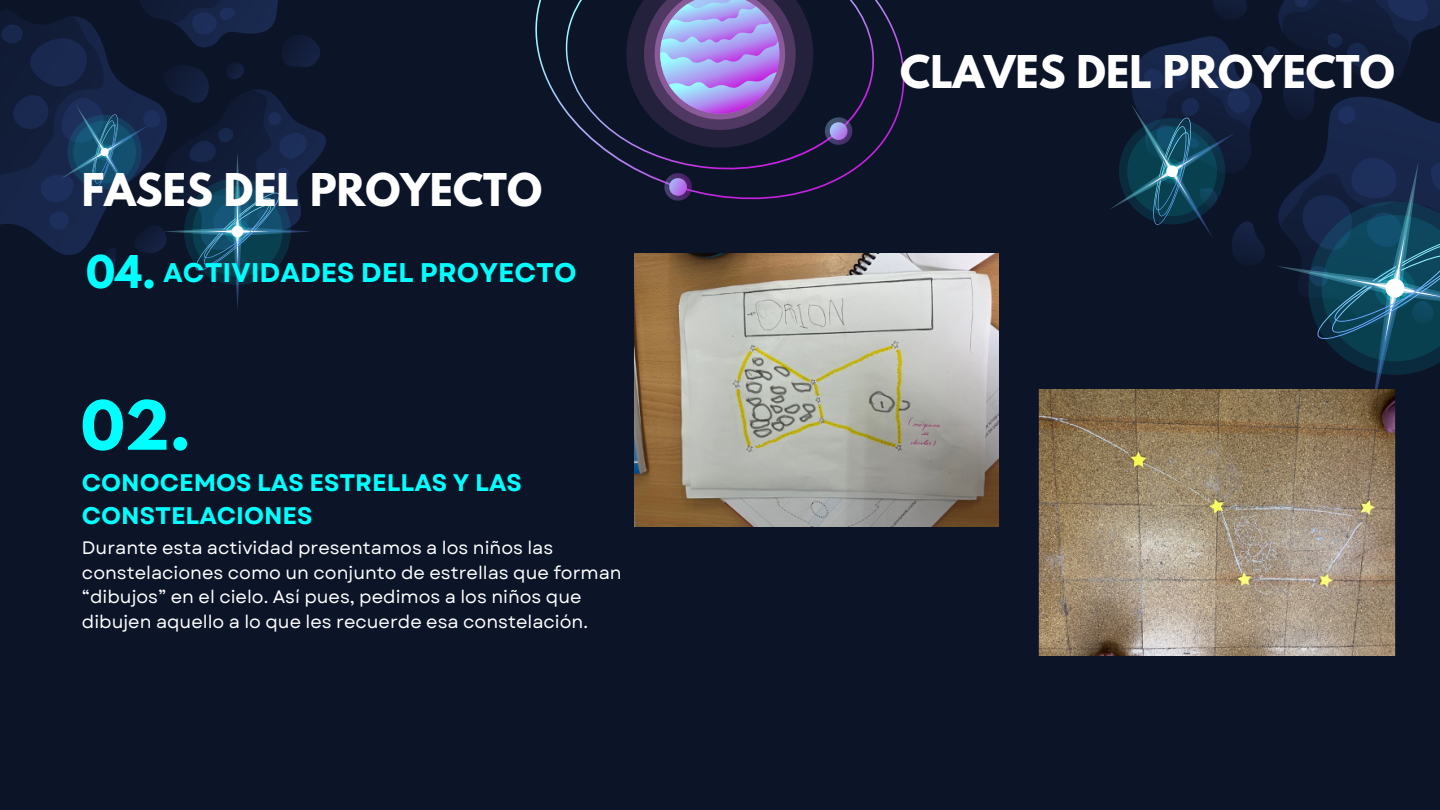
<style>
.page{position:relative;width:1440px;height:810px;background:#0c1428}
.page>*{position:absolute;margin:0;border:0;box-sizing:border-box;transform-origin:0 0}
.t1{font:700 60px "League Spartan";color:#0ff}
.t2{font:700 40px "League Spartan";color:#fff}
.t3{font:700 40px "League Spartan";color:#0ff}
.t4{font:700 27px "Garet";color:#0ff}
.t5{font:700 24px/33px "Garet";color:#0ff}
.t6{font:18px/24.8px "Garet";color:#fff}
</style>
<div class="page">
<svg style="left:0;top:13px;width:32px;height:219px;fill:#121d39"></svg>
<svg style="left:535px;top:0;width:370px;height:200px"></svg>
<svg style="left:563px;top:0;width:314px;height:172px"></svg>
<svg style="left:617px;top:0;width:237px;height:157px"></svg>
<svg style="left:663px;top:172px;width:30px;height:29px"></svg>
<svg style="left:32px;top:0;width:294px;height:309px"></svg>
<svg style="left:1068px;top:0;width:372px;height:403px"></svg>
<img style="left:634px;top:253px;width:365px;height:273px">
<img style="left:1038px;top:390px;width:357px;height:266px">
<h2 class="t2" style="left:82px;top:170px;width:462px">FASES DEL PROYECTO</h2>
<p class="t3" style="left:86px;top:252px;width:71px">04.</p>
<p class="t4" style="left:163px;top:253px;width:415px">ACTIVIDADES DEL PROYECTO</p>
<p class="t1" style="left:81px;top:396px;width:111px">02.</p>
<p class="t5" style="left:82px;top:466px;width:441px">CONOCEMOS LAS ESTRELLAS Y LAS<br>CONSTELACIONES</p>
<h3 class="t6" style="left:82px;top:535px;width:541px">Durante esta actividad presentamos a los niños las constelaciones como un conjunto de estrellas que forman “dibujos” en el cielo. Así pues, pedimos a los niños que dibujen aquello a lo que les recuerde esa constelación.</h3>
<p class="t2" style="left:900px;top:52px;width:496px">CLAVES DEL PROYECTO</p>
</div>
